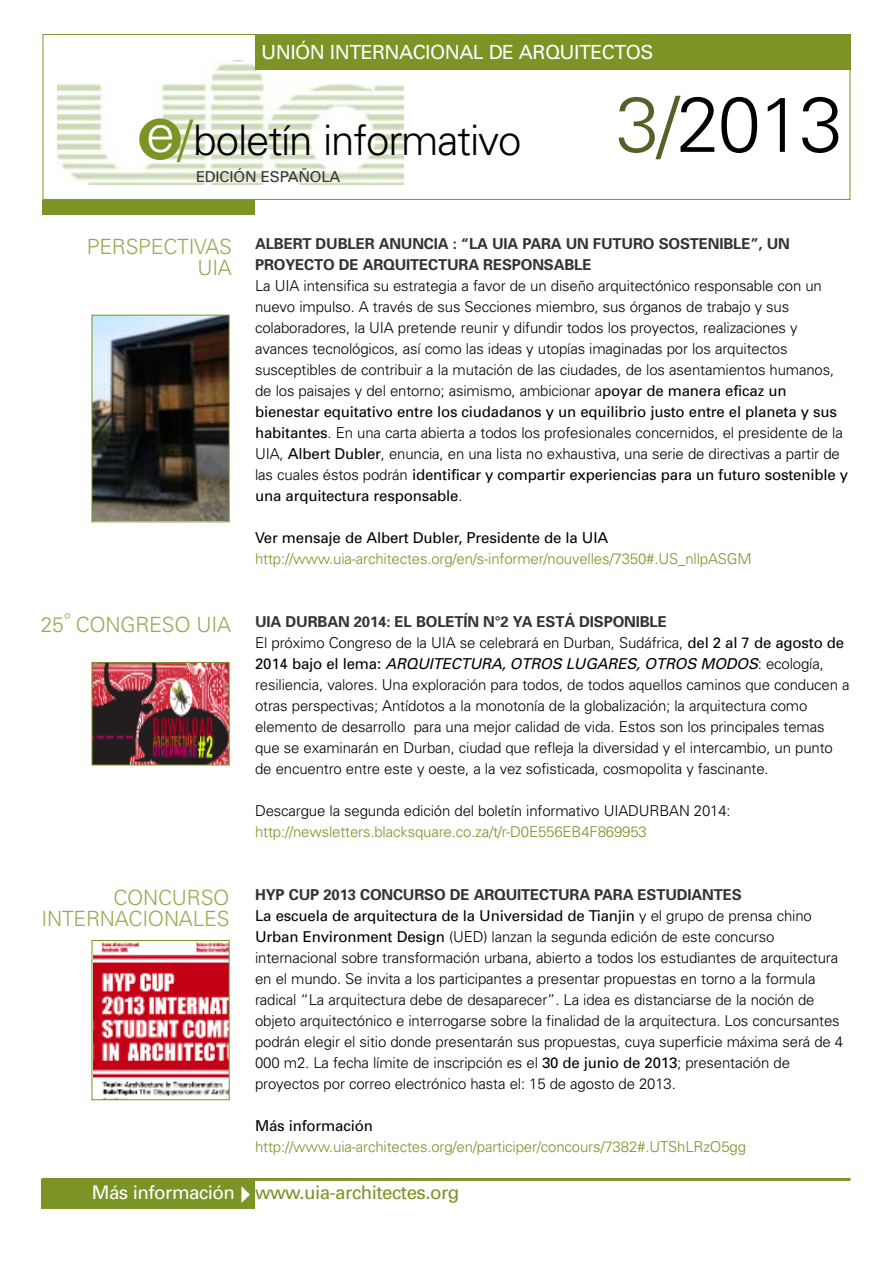
<style>
.page{position:relative;width:893px;height:1263px;background:#fff}
.page>*{position:absolute;margin:0;border:0;box-sizing:border-box;transform-origin:0 0}
.t1{font:300 77.7px "Univers";color:#000}
.t2{font:300 52.05px "Univers";color:#fff}
.t3{font:300 42px "Univers";letter-spacing:-.03em;color:#000}
.t4{font:300 21px/21px "Univers";letter-spacing:-.01em;color:#96aa51;text-align:right}
.t5{font:19.5px "Univers";letter-spacing:-.03em;color:#fff}
.t6{font:18.75px "Univers";letter-spacing:-.03em;color:#7b9425}
.t7{font:300 15px/21px "Univers";letter-spacing:-.01em;color:#000}
.t8{font:300 15px "Univers";letter-spacing:-.01em;color:#7b9425}
.t9{font:700 15px/21px "Univers";letter-spacing:-.01em;color:#333}
.t10{font:15px "Univers";letter-spacing:-.01em;color:#000}
.t11{font:15px "Univers";letter-spacing:-.01em;color:#333}
.s1{color:#7b9425}
.s2{color:#586028}
.s3{font-weight:400}
.s4{font-weight:700;color:#333}
.s5{font-weight:400;font-style:italic}
.s6{color:#fff}
</style>
<div class="page">
<img style="left:58px;top:61px;width:345px;height:124px">
<div style="left:43px;top:200px;width:212px;height:14px;background:#7b9425"></div>
<div style="left:255px;top:34px;width:595px;height:36px;background:#7b9425"></div>
<div style="left:139px;top:118px;width:42px;height:42px;background:#7b9425;border-radius:21px"></div>
<div style="left:42px;top:1179px;width:213px;height:30px;background:#7b9425"></div>
<hr style="left:42px;top:1178px;width:808px;height:3px;background:#7b9425">
<img style="left:94px;top:942px;width:134px;height:154px">
<div style="left:91px;top:940px;width:139px;height:160px;border:1px solid #7b9425"></div>
<img style="left:93px;top:664px;width:135px;height:99px">
<div style="left:91px;top:662px;width:139px;height:103px;border:1px solid #7b9425"></div>
<img style="left:93px;top:317px;width:135px;height:203px">
<div style="left:91px;top:315px;width:139px;height:207px;border:1px solid #7b9425"></div>
<h3 class="t5" style="left:261px;top:45px;width:394px">UNIÓN INTERNACIONAL DE ARQUITECTOS</h3>
<h2 class="t2" style="left:146px;top:114px;width:48px">e<span class="s1">/</span></h2>
<h3 class="t3" style="left:194px;top:124px;width:329px">boletín informativo</h3>
<p class="t11" style="left:196px;top:171px;width:146px">EDICIÓN ESPAÑOLA</p>
<h1 class="t1" style="left:616px;top:96px;width:228px"><span class="s2">3/</span>2013</h1>
<h3 class="t4" style="left:87px;top:238px;width:147px">PERSPECTIVAS<br>UIA</h3>
<p class="t9" style="left:255px;top:235px;width:536px">ALBERT DUBLER ANUNCIA : “LA UIA PARA UN FUTURO SOSTENIBLE”, UN<br>PROYECTO DE ARQUITECTURA RESPONSABLE</p>
<p class="t7" style="left:255px;top:277px;width:594px">La UIA intensifica su estrategia a favor de un diseño arquitectónico responsable con un nuevo impulso. A través de sus Secciones miembro, sus órganos de trabajo y sus colaboradores, la UIA pretende reunir y difundir todos los proyectos, realizaciones y avances tecnológicos, así como las ideas y utopías imaginadas por los arquitectos susceptibles de contribuir a la mutación de las ciudades, de los asentamientos humanos, de los paisajes y del entorno; asimismo, ambicionar a<span class="s3">poyar de manera eficaz un bienestar equitativo entre los ciudadanos y un equilibrio justo entre el planeta y sus habitantes</span>. En una carta abierta a todos los profesionales concernidos, el presidente de la UIA, <span class="s3">Albert Dubler</span>, enuncia, en una lista no exhaustiva, una serie de directivas a partir de las cuales éstos podrán <span class="s3">identificar y compartir experiencias para un futuro sostenible y una arquitectura responsable</span>.</p>
<p class="t10" style="left:255px;top:532px;width:355px">Ver mensaje de Albert Dubler, Presidente de la UIA</p>
<p class="t8" style="left:255px;top:553px;width:498px">http://www.uia-architectes.org/en/s-informer/nouvelles/7350#.US_nllpASGM</p>
<h3 class="t4" style="left:41px;top:616px;width:192px">25<sup>°</sup> CONGRESO UIA</h3>
<p class="t7" style="left:255px;top:613px;width:596px"><span class="s4">UIA DURBAN 2014: EL BOLETÍN N°2 YA ESTÁ DISPONIBLE<br></span>El próximo Congreso de la UIA se celebrará en Durban, Sudáfrica, <span class="s3">del 2 al 7 de agosto de 2 0 1 4 b a j o e l l e m a :</span> <span class="s5">ARQUITECTURA, OTROS LUGARES, OTROS MODOS</span>: e c o l o g ía , resiliencia, valores. Una exploración para todos, de todos aquellos caminos que conducen a otras perspectivas; Antídotos a la monotonía de la globalización; la arquitectura como elemento de desarrollo para una mejor calidad de vida. Estos son los principales temas que se examinarán en Durban, ciudad que refleja la diversidad y el intercambio, un punto de encuentro entre este y oeste, a la vez sofisticada, cosmopolita y fascinante.</p>
<p class="t7" style="left:255px;top:802px;width:477px">Descargue la segunda edición del boletín informativo UIADURBAN 2014:</p>
<p class="t8" style="left:255px;top:826px;width:393px">http://newsletters.blacksquare.co.za/t/r-D0E556EB4F869953</p>
<h3 class="t4" style="left:42px;top:889px;width:190px">CONCURSO<br>INTERNACIONALES</h3>
<p class="t7" style="left:255px;top:886px;width:590px"><span class="s4">HYP CUP 2013 CONCURSO DE ARQUITECTURA PARA ESTUDIANTES<br></span><span class="s3">La escuela de arquitectura de la Universidad de Tianjin</span> y el grupo de prensa chino <span class="s3">Urban Environment Design</span> (UED) lanzan la segunda edición de este concurso internacional sobre transformación urbana, abierto a todos los estudiantes de arquitectura en el mundo. Se invita a los participantes a presentar propuestas en torno a la formula radical “La arquitectura debe de desaparecer”. La idea es distanciarse de la noción de objeto arquitectónico e interrogarse sobre la finalidad de la arquitectura. Los concursantes podrán elegir el sitio donde presentarán sus propuestas, cuya superficie máxima será de 4<br>000 m2. La fecha límite de inscripción es el <span class="s3">30 de junio de 2013</span>; presentación de proyectos por correo electrónico hasta el: 15 de agosto de 2013.</p>
<p class="t10" style="left:255px;top:1120px;width:119px">Más información</p>
<p class="t8" style="left:255px;top:1141px;width:492px">http://www.uia-architectes.org/en/participer/concours/7382#.UTShLRzO5gg</p>
<p class="t6" style="left:92px;top:1186px;width:369px"><span class="s6">Más información</span> www.uia-architectes.org</p>
</div>
